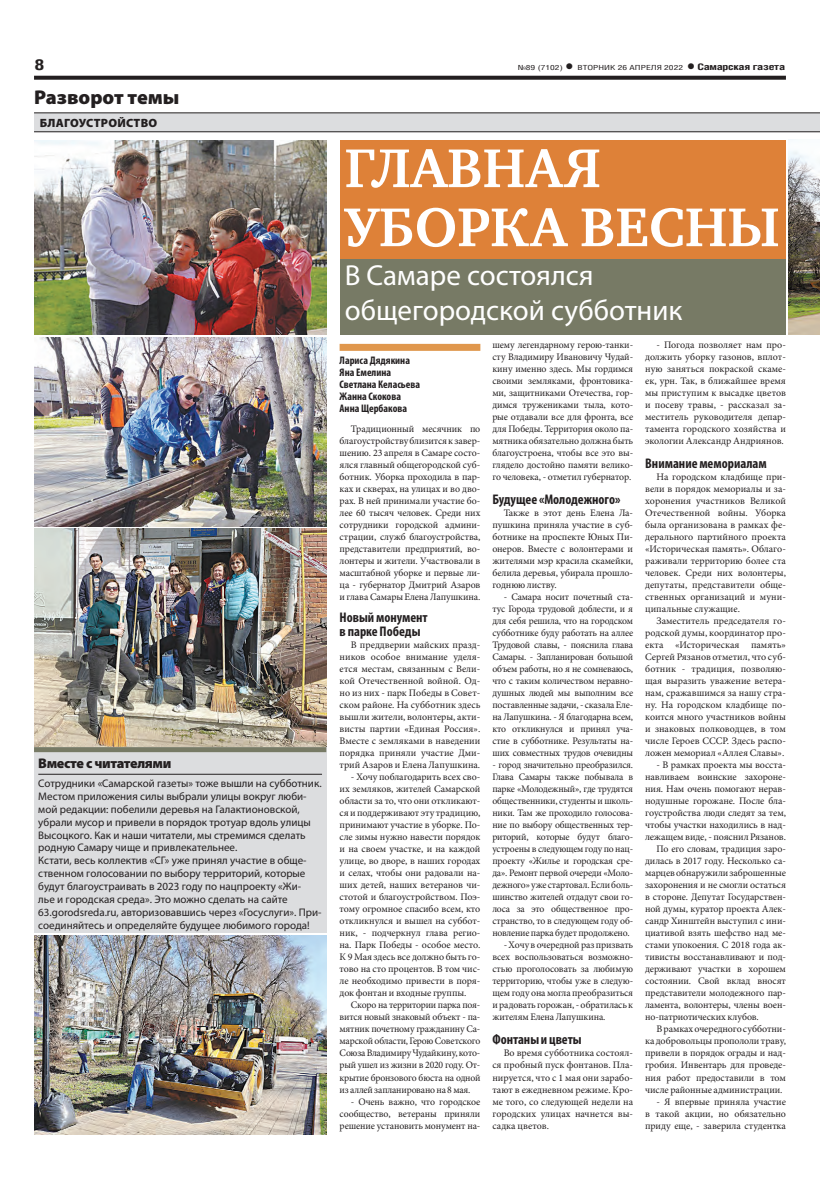
<style>
.page{position:relative;width:820px;height:1191px;background:#fff}
.page>*{position:absolute;margin:0;border:0;box-sizing:border-box;transform-origin:0 0}
.заголовок{font:700 56px/59px "Charter C";color:#fff}
.подзаголовок__копия{font:29px/34.8px "Myriad Pro";color:#fff}
.рубрика{font:900 20px "Myriad Pro";color:#231f20}
.t1{font:700 15px "Helios Cond";color:#231f20;scale:1.4 1}
.ЗАГ_в_ТЕКСТЕ__копия{font:700 condensed 14px/14px "Myriad Pro";color:#231f20}
.допблок_заголовок{font:900 14px "Myriad Pro";letter-spacing:-.025em;color:#231f20}
.РУБРИКА{font:900 12px "Myriad Pro";letter-spacing:.02em;color:#231f20}
.допблок_текст{font:11px/12.9px "Myriad Pro";color:#231f20}
.АВТОР_цвет{font:700 condensed 11px/12px "Myriad Pro";color:#231f20}
.ОСНОВНОЙ__копия__3{font:10px/12px "Minion Pro";letter-spacing:-.01em;color:#231f20;text-align:justify}
.t2{font:7px "Helios Cond";color:#231f20;scale:1.4 1}
.s1{font-weight:700;font-size:16px}
.s2{font-weight:700;font-size:9px}
</style>
<div class="page">
<svg style="left:34px;top:76px;width:751px;height:4px;background:#322f2f"></svg>
<div style="left:339px;top:344px;width:141px;height:7px;background:#e0974d"></div>
<div style="left:34px;top:113px;width:785px;height:19px;background:#dcdddf"></div>
<hr style="left:34px;top:113px;width:785px;height:1px;background:#231f20">
<hr style="left:34px;top:131px;width:785px;height:1px;background:#231f20">
<div style="left:340px;top:140px;width:445px;height:119px;background:#de8138"></div>
<div style="left:340px;top:259px;width:445px;height:75px;background:#777a65"></div>
<img style="left:34px;top:140px;width:292px;height:194px">
<img style="left:34px;top:337px;width:292px;height:189px">
<img style="left:34px;top:936px;width:292px;height:198px">
<img style="left:34px;top:529px;width:292px;height:218px">
<div style="left:34px;top:747px;width:292px;height:186px;background:#dcdddf"></div>
<hr style="left:38px;top:774px;width:284px;height:1px;background:#231f20">
<div style="left:34px;top:747px;width:292px;height:5px;background:#777a65"></div>
<img style="left:788px;top:139px;width:31px;height:195px">
<p class="t1" style="left:34px;top:55px;width:9px">8</p>
<p class="t2" style="left:517px;top:63px;width:192px">№89 (7102) <span class="s1">•</span> ВТОРНИК 26 АПРЕЛЯ 2022 <span class="s1">•</span> <span class="s2">Самарская газета</span></p>
<p class="рубрика" style="left:34px;top:85px;width:147px">Разворот темы</p>
<p class="РУБРИКА" style="left:40px;top:116px;width:119px">БЛАГОУСТРОЙСТВО</p>
<p class="допблок_заголовок" style="left:38px;top:755px;width:135px">Вместе с читателями</p>
<p class="допблок_текст" style="left:38px;top:776px;width:285px">Сотрудники «Самарской газеты» тоже вышли на субботник.<br>Местом приложения силы выбрали улицы вокруг люби&shy;мой редакции: побелили деревья на Галактионовской, убрали мусор и привели в порядок тротуар вдоль улицы Высоцкого. Как и наши читатели, мы стремимся сделать родную Самару чище и привлекательнее.</p>
<p class="допблок_текст" style="left:38px;top:854px;width:284px">Кстати, весь коллектив «СГ» уже принял участие в обще&shy;ственном голосовании по выбору территорий, которые будут благоустраивать в 2023 году по нацпроекту «Жи-<br>лье и городская среда». Это можно сделать на сайте 63.gorodsreda.ru, авторизовавшись через «Госуслуги». При&shy;соединяйтесь и определяйте будущее любимого города!</p>
<p class="заголовок" style="left:344px;top:139px;width:436px">ГЛАВНАЯ<br>УБОРКА ВЕСНЫ</p>
<p class="подзаголовок__копия" style="left:344px;top:258px;width:339px">В Самаре состоялся общегородской субботник</p>
<p class="АВТОР_цвет" style="left:339px;top:354px;width:82px">Лариса Дядякина<br>Яна Емелина<br>Светлана Келасьева<br>Жанна Скокова<br>Анна Щербакова</p>
<p class="ОСНОВНОЙ__копия__3" style="left:339px;top:423px;width:142px;text-indent:11px">Традиционный месячник по благоустройству близится к завер&shy;шению. 23 апреля в Самаре состо&shy;ялся главный общегородской суб&shy;ботник. Уборка проходила в пар&shy;ках и скверах, на улицах и во дво&shy;рах. В ней принимали участие бо&shy;лее 60 тысяч человек. Среди них сотрудники городской админи&shy;страции, служб благоустройства, представители предприятий, во&shy;лонтеры и жители. Участвовали в масштабной уборке и первые ли&shy;ца - губернатор Дмитрий Азаров и глава Самары Елена Лапушкина.</p>
<p class="ЗАГ_в_ТЕКСТЕ__копия" style="left:339px;top:610px;width:90px">Новый монумент в парке Победы</p>
<p class="ОСНОВНОЙ__копия__3" style="left:339px;top:639px;width:142px;text-indent:11px">В преддверии майских празд&shy;ников особое внимание уделя&shy;ется местам, связанным с Вели&shy;кой Отечественной войной. Од&shy;но из них - парк Победы в Совет&shy;ском районе. На субботник здесь вышли жители, волонтеры, акти&shy;висты партии «Единая Россия».<br>Вместе с земляками в наведении порядка приняли участие Дми&shy;трий Азаров и Елена Лапушкина.</p>
<p class="ОСНОВНОЙ__копия__3" style="left:339px;top:771px;width:142px;text-indent:11px">- Хочу поблагодарить всех сво&shy;их земляков, жителей Самарской области за то, что они откликают&shy;ся и поддерживают эту традицию, принимают участие в уборке. По&shy;сле зимы нужно навести порядок и на своем участке, и на каждой улице, во дворе, в наших городах и селах, чтобы они радовали на&shy;ших детей, наших ветеранов чи&shy;стотой и благоустройством. Поэ&shy;тому огромное спасибо всем, кто откликнулся и вышел на суббот&shy;ник, - подчеркнул глава регио&shy;на. Парк Победы - особое место.<br>К 9 Мая здесь все должно быть го&shy;тово на сто процентов. В том чис&shy;ле необходимо привести в поря&shy;док фонтан и входные группы.</p>
<p class="ОСНОВНОЙ__копия__3" style="left:339px;top:999px;width:142px;text-indent:11px">Скоро на территории парка поя&shy;вится новый знаковый объект - па&shy;мятник почетному гражданину Са&shy;марской области, Герою Советского Союза Владимиру Чудайкину, кото&shy;рый ушел из жизни в 2020 году. От&shy;крытие бронзового бюста на одной из аллей запланировано на 8 мая.</p>
<p class="ОСНОВНОЙ__копия__3" style="left:339px;top:1095px;width:142px;text-indent:11px">- Очень важно, что городское сообщество, ветераны приняли решение установить монумент на-</p>
<p class="ОСНОВНОЙ__копия__3" style="left:492px;top:339px;width:142px">шему легендарному герою-танки&shy;сту Владимиру Ивановичу Чудай&shy;кину именно здесь. Мы гордимся своими земляками, фронтовика&shy;ми, защитниками Отечества, гор&shy;димся тружениками тыла, кото&shy;рые отдавали все для фронта, все для Победы. Территория около па&shy;мятника обязательно должна быть благоустроена, чтобы все это вы&shy;глядело достойно памяти велико&shy;го человека, - отметил губернатор.</p>
<p class="ЗАГ_в_ТЕКСТЕ__копия" style="left:492px;top:492px;width:129px">Будущее «Молодежного»</p>
<p class="ОСНОВНОЙ__копия__3" style="left:492px;top:507px;width:142px;text-indent:11px">Также в этот день Елена Ла&shy;пушкина приняла участие в суб&shy;ботнике на проспекте Юных Пи&shy;онеров. Вместе с волонтерами и жителями мэр красила скамейки, белила деревья, убирала прошло&shy;годнюю листву.</p>
<p class="ОСНОВНОЙ__копия__3" style="left:492px;top:591px;width:142px;text-indent:11px">- Самара носит почетный ста&shy;тус Города трудовой доблести, и я для себя решила, что на городском субботнике буду работать на аллее Трудовой славы, - пояснила глава Самары. - Запланирован большой объем работы, но я не сомневаюсь, что с таким количеством неравно&shy;душных людей мы выполним все поставленные задачи, - сказала Еле&shy;на Лапушкина. - Я благодарна всем, кто откликнулся и принял уча&shy;стие в субботнике. Результаты на&shy;ших совместных трудов очевидны</p>
<p class="ОСНОВНОЙ__копия__3" style="left:492px;top:759px;width:142px">- город значительно преобразился.<br>Глава Самары также побывала в парке «Молодежный», где трудятся общественники, студенты и школь&shy;ники. Там же проходило голосова&shy;ние по выбору общественных тер&shy;риторий, которые будут благо&shy;устроены в следующем году по нац&shy;проекту «Жилье и городская сре&shy;да». Ремонт первой очереди «Моло&shy;дежного» уже стартовал. Если боль&shy;шинство жителей отдадут свои го&shy;лоса за это общественное про&shy;странство, то в следующем году об&shy;новление парка будет продолжено.</p>
<p class="ОСНОВНОЙ__копия__3" style="left:492px;top:939px;width:142px;text-indent:11px">- Хочу в очередной раз призвать всех воспользоваться возможно&shy;стью проголосовать за любимую территорию, чтобы уже в следую&shy;щем году она могла преобразиться и радовать горожан, - обратилась к жителям Елена Лапушкина.</p>
<p class="ЗАГ_в_ТЕКСТЕ__копия" style="left:492px;top:1032px;width:91px">Фонтаны и цветы</p>
<p class="ОСНОВНОЙ__копия__3" style="left:492px;top:1047px;width:142px;text-indent:11px">Во время субботника состоял&shy;ся пробный пуск фонтанов. Пла&shy;нируется, что с 1 мая они зарабо&shy;тают в ежедневном режиме. Кро&shy;ме того, со следующей недели на городских улицах начнется вы&shy;садка цветов.</p>
<p class="ОСНОВНОЙ__копия__3" style="left:645px;top:339px;width:142px;text-indent:11px">- Погода позволяет нам про&shy;должить уборку газонов, вплот&shy;ную заняться покраской скаме&shy;ек, урн. Так, в ближайшее время мы приступим к высадке цветов и посеву травы, - рассказал за&shy;меститель руководителя депар&shy;тамента городского хозяйства и экологии Александр Андриянов.</p>
<p class="ЗАГ_в_ТЕКСТЕ__копия" style="left:645px;top:456px;width:123px">Внимание мемориалам</p>
<p class="ОСНОВНОЙ__копия__3" style="left:645px;top:471px;width:142px;text-indent:11px">На городском кладбище при&shy;вели в порядок мемориалы и за&shy;хоронения участников Великой Отечественной войны. Уборка была организована в рамках фе&shy;дерального партийного проекта «Историческая память». Облаго&shy;раживали территорию более ста человек. Среди них волонтеры, депутаты, представители обще&shy;ственных организаций и муни&shy;ципальные служащие.</p>
<p class="ОСНОВНОЙ__копия__3" style="left:645px;top:615px;width:142px;text-indent:11px">Заместитель председателя го&shy;родской думы, координатор про&shy;екта «Историческая память» Сергей Рязанов отметил, что суб&shy;ботник - традиция, позволяю&shy;щая выразить уважение ветера&shy;нам, сражавшимся за нашу стра&shy;ну. На городском кладбище по&shy;коится много участников войны и знаковых полководцев, в том числе Героев СССР. Здесь распо&shy;ложен мемориал «Аллея Славы».</p>
<p class="ОСНОВНОЙ__копия__3" style="left:645px;top:759px;width:142px;text-indent:11px">- В рамках проекта мы восста&shy;навливаем воинские захороне&shy;ния. Нам очень помогают нерав&shy;нодушные горожане. После бла&shy;гоустройства люди следят за тем, чтобы участки находились в над&shy;лежащем виде, - пояснил Рязанов.</p>
<p class="ОСНОВНОЙ__копия__3" style="left:645px;top:843px;width:142px;text-indent:11px">По его словам, традиция заро&shy;дилась в 2017 году. Несколько са&shy;марцев обнаружили заброшенные захоронения и не смогли остаться в стороне. Депутат Государствен&shy;ной думы, куратор проекта Алек&shy;сандр Хинштейн выступил с ини&shy;циативой взять шефство над ме&shy;стами упокоения. С 2018 года ак&shy;тивисты восстанавливают и под&shy;держивают участки в хорошем состоянии. Свой вклад вносят представители молодежного пар&shy;ламента, волонтеры, члены воен&shy;но-патриотических клубов.</p>
<p class="ОСНОВНОЙ__копия__3" style="left:645px;top:1023px;width:142px;text-indent:11px">В рамках очередного субботни&shy;ка добровольцы пропололи траву, привели в порядок ограды и над&shy;гробия. Инвентарь для проведе&shy;ния работ предоставили в том числе районные администрации.</p>
<p class="ОСНОВНОЙ__копия__3" style="left:645px;top:1095px;width:142px;text-indent:11px">- Я впервые приняла участие в такой акции, но обязательно приду еще, - заверила студентка</p>
</div>
